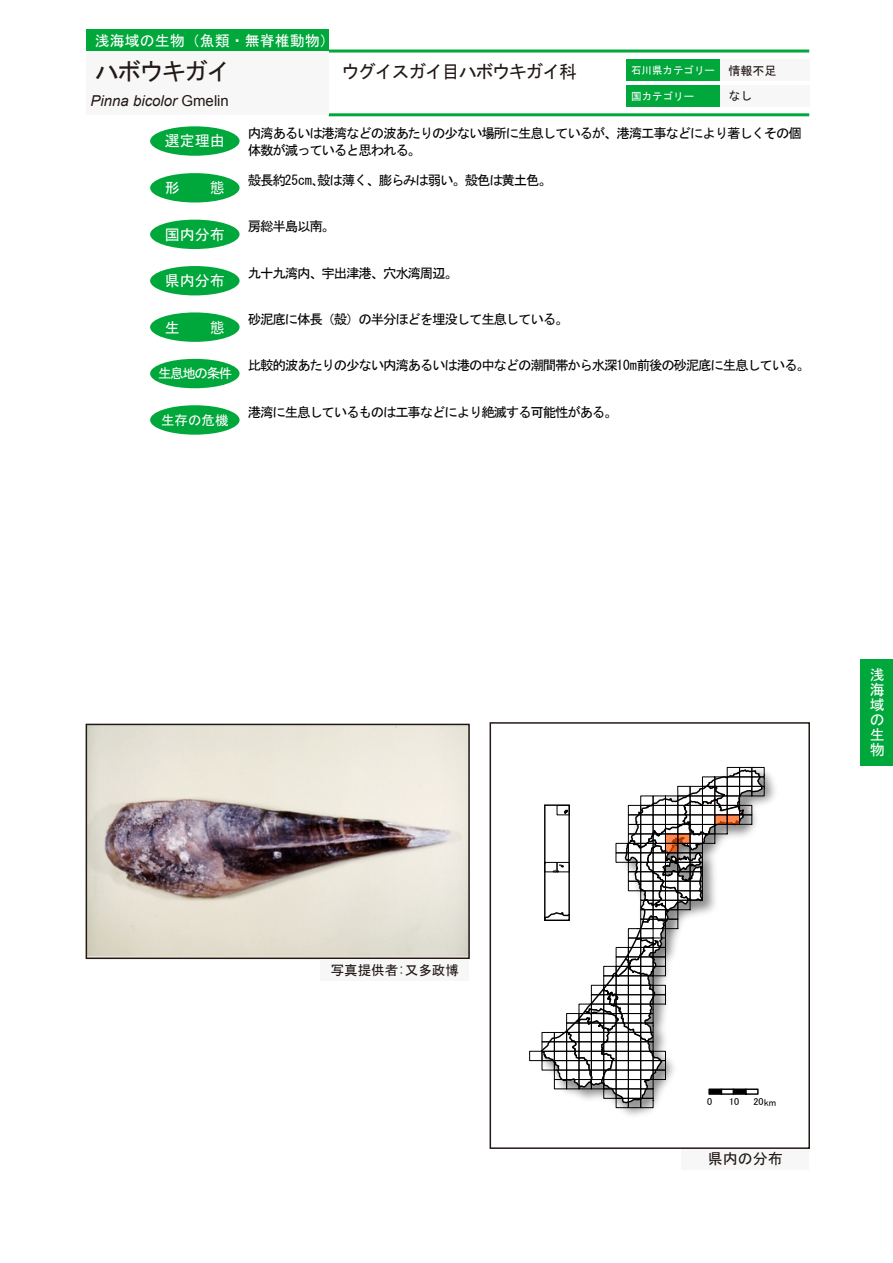
<style>
.page{position:relative;width:893px;height:1263px;background:#fff}
.page>*{position:absolute;margin:0;border:0;box-sizing:border-box;transform-origin:0 0}
.t1{font:24px "MS Gothic";letter-spacing:-.07em;color:#221815}
.t2{font:18px "MS Gothic";letter-spacing:-.07em;color:#221815}
.t3{font:15px/15px "MS Gothic";color:#fff;text-align:justify}
.t4{font:italic 15px "Arial";color:#221815}
.t5{font:15px "MS Gothic";color:#221815}
.t6{font:13.5px/17px "MS Gothic";letter-spacing:-.09em;color:#040000}
.t7{font:13.5px "MS Gothic";letter-spacing:-.1em;color:#fff}
.t8{font:13.5px "MS Gothic";color:#221815}
.t9{font:12px "MS Gothic";color:#221815}
.t10{font:10.5px "MS Gothic";color:#fff}
.t11{font:10.05px "MS UI Gothic";color:#000}
.s1{font-size:12px;color:#221815}
.s2{font-style:normal}
</style>
<div class="page">
<div style="left:720px;top:60px;width:89px;height:21px;background:#f7f7f7"></div>
<hr style="left:329px;top:50px;width:480px;height:3px;background:#00a73b">
<hr style="left:329px;top:113px;width:480px;height:3px;background:#00a73b">
<div style="left:626px;top:60px;width:94px;height:21px;background:#00a73b"></div>
<div style="left:86px;top:30px;width:243px;height:21px;background:#00a73b"></div>
<div style="left:86px;top:51px;width:243px;height:64px;background:#f7f7f7"></div>
<div style="left:720px;top:85px;width:89px;height:21px;background:#f7f7f7"></div>
<div style="left:626px;top:85px;width:94px;height:21px;background:#00a73b"></div>
<div style="left:150px;top:220px;width:90px;height:29px;background:#00a73b;border-radius:50%"></div>
<div style="left:150px;top:266px;width:90px;height:29px;background:#00a73b;border-radius:50%"></div>
<div style="left:150px;top:173px;width:90px;height:29px;background:#00a73b;border-radius:50%"></div>
<div style="left:150px;top:126px;width:90px;height:30px;background:#00a73b;border-radius:50%"></div>
<div style="left:150px;top:312px;width:90px;height:30px;background:#00a73b;border-radius:50%"></div>
<div style="left:150px;top:405px;width:90px;height:30px;background:#00a73b;border-radius:50%"></div>
<div style="left:150px;top:359px;width:90px;height:29px;background:#00a73b;border-radius:50%"></div>
<div style="left:682px;top:1148px;width:127px;height:21px;background:#f7f7f7"></div>
<div style="left:860px;top:659px;width:33px;height:106px;background:#00a73b"></div>
<img style="left:89px;top:727px;width:378px;height:228px">
<div style="left:86px;top:724px;width:384px;height:235px;border:2px solid #221815"></div>
<div style="left:320px;top:960px;width:149px;height:21px;background:#f7f7f7"></div>
<div style="left:490px;top:722px;width:320px;height:427px;border:2px solid #221815"></div>
<img style="left:506px;top:766px;width:285px;height:383px">
<svg style="left:529px;top:767px;width:236px;height:341px"></svg>
<div style="left:709px;top:1089px;width:12px;height:5px;background:#000"></div>
<div style="left:708px;top:1088px;width:14px;height:7px;border:1px solid #000"></div>
<div style="left:721px;top:1088px;width:13px;height:7px;border:1px solid #000"></div>
<div style="left:733px;top:1089px;width:13px;height:5px;background:#000"></div>
<div style="left:733px;top:1088px;width:13px;height:7px;border:1px solid #000"></div>
<div style="left:745px;top:1088px;width:14px;height:7px;border:1px solid #000"></div>
<p class="t3" style="left:95px;top:33px;width:241px">浅海域の生物（魚類・無脊椎動物）</p>
<h1 class="t1" style="left:95px;top:60px;width:137px">ハボウキガイ</h1>
<h2 class="t2" style="left:341px;top:63px;width:237px">ウグイスガイ目ハボウキガイ科</h2>
<p class="t10" style="left:631px;top:65px;width:147px">石川県カテゴリー <span class="s1">情報不足</span></p>
<p class="t10" style="left:631px;top:91px;width:64px">国カテゴリー</p>
<p class="t9" style="left:728px;top:89px;width:25px">なし</p>
<p class="t4" style="left:91px;top:91px;width:140px">Pinna bicolor <span class="s2">Gmelin</span></p>
<p class="t3" style="left:165px;top:134px;width:61px">選定理由</p>
<p class="t3" style="left:165px;top:180px;width:61px">形　　態</p>
<p class="t3" style="left:165px;top:227px;width:61px">国内分布</p>
<p class="t3" style="left:165px;top:273px;width:61px">県内分布</p>
<p class="t3" style="left:165px;top:320px;width:61px">生　　態</p>
<p class="t7" style="left:158px;top:367px;width:76px">生息地の条件</p>
<p class="t7" style="left:161px;top:414px;width:69px">生存の危機</p>
<p class="t6" style="left:248px;top:125px;width:556px">内湾あるいは港湾などの波あたりの少ない場所に生息しているが、港湾工事などにより著しくその個体数が減っていると思われる。</p>
<p class="t6" style="left:248px;top:171px;width:306px">殻長約25cm､殻は薄く、膨らみは弱い。殻色は黄土色。</p>
<p class="t6" style="left:248px;top:218px;width:89px">房総半島以南。</p>
<p class="t6" style="left:248px;top:264px;width:212px">九十九湾内、宇出津港、穴水湾周辺。</p>
<p class="t6" style="left:248px;top:311px;width:322px">砂泥底に体長（殻）の半分ほどを埋没して生息している。</p>
<p class="t6" style="left:248px;top:357px;width:564px">比較的波あたりの少ない内湾あるいは港の中などの潮間帯から水深10m前後の砂泥底に生息している。</p>
<p class="t6" style="left:248px;top:403px;width:371px">港湾に生息しているものは工事などにより絶滅する可能性がある。</p>
<p class="t8" style="left:331px;top:964px;width:130px">写真提供者:又多政博</p>
<p class="t3" style="left:870px;top:667px;width:16px">浅海域の生物</p>
<p class="t11" style="left:707px;top:1096px;width:7px">0</p>
<p class="t11" style="left:729px;top:1096px;width:12px">10</p>
<p class="t11" style="left:753px;top:1097px;width:24px">20km</p>
<p class="t5" style="left:708px;top:1151px;width:76px">県内の分布</p>
</div>
